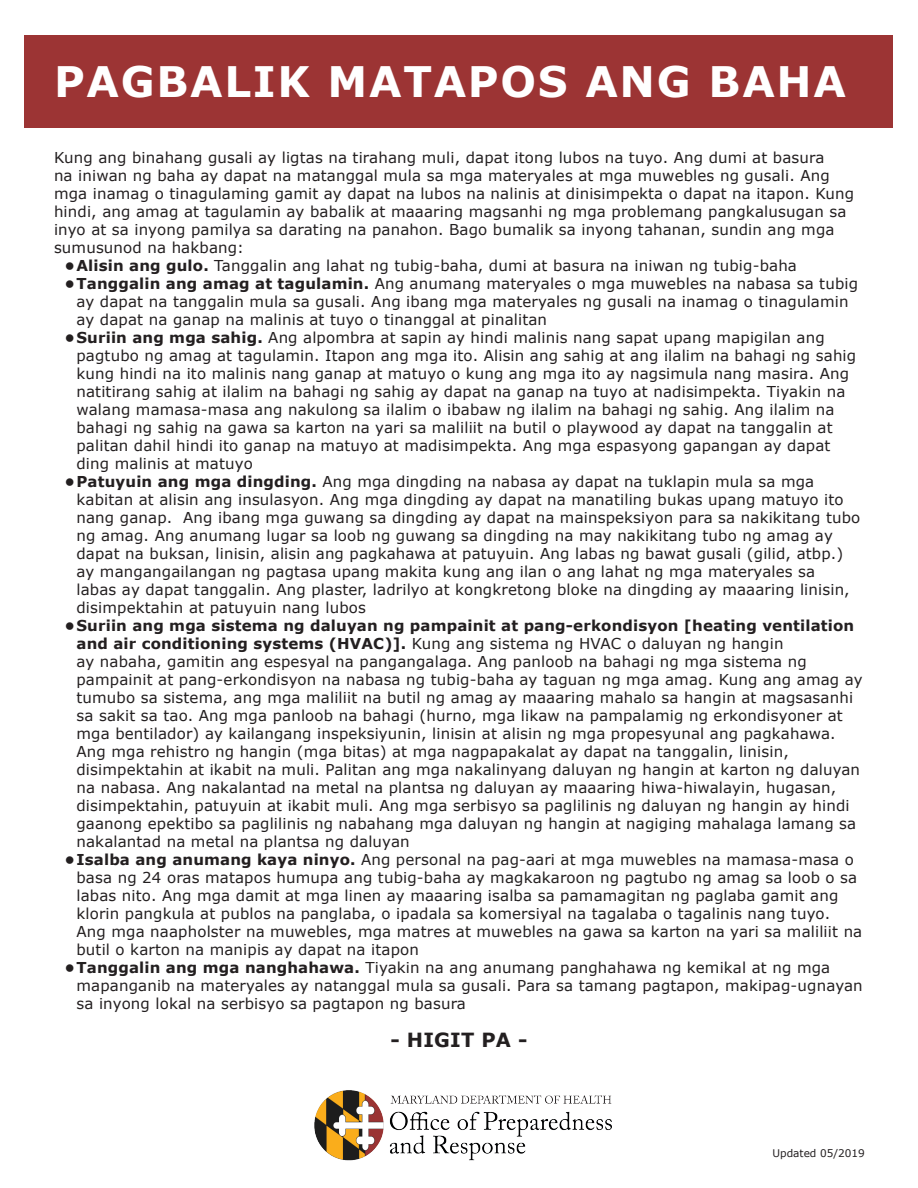
<style>
.page{position:relative;width:918px;height:1188px;background:#fff}
.page>*{position:absolute;margin:0;border:0;box-sizing:border-box;transform-origin:0 0}
.t1{font:700 42px "Verdana";letter-spacing:.04em;color:#fff}
.t2{font:700 19.5px "Verdana";letter-spacing:.01em;color:#231f20}
.t3{font:15px/18px "Verdana";letter-spacing:.01em;color:#231f20}
.t4{font:10.5px "Verdana";color:#231f20}
.s1{font-weight:700}
</style>
<div class="page">
<img style="left:314px;top:1090px;width:297px;height:71px">
<div style="left:25px;top:35px;width:868px;height:93px;background:#9c3434"></div>
<p class="t1" style="left:54px;top:52px;width:794px">PAGBALIK MATAPOS ANG BAHA</p>
<p class="t3" style="left:54px;top:148px;width:802px">Kung ang binahang gusali ay ligtas na tirahang muli, dapat itong lubos na tuyo. Ang dumi at basura<br>na iniwan ng baha ay dapat na matanggal mula sa mga materyales at mga muwebles ng gusali. Ang mga inamag o tinagulaming gamit ay dapat na lubos na nalinis at dinisimpekta o dapat na itapon. Kung hindi, ang amag at tagulamin ay babalik at maaaring magsanhi ng mga problemang pangkalusugan sa inyo at sa inyong pamilya sa darating na panahon. Bago bumalik sa inyong tahanan, sundin ang mga sumusunod na hakbang:</p>
<p class="t3" style="left:64px;top:256px;width:734px"><span class="s1">• Alisin ang gulo.</span> Tanggalin ang lahat ng tubig-baha, dumi at basura na iniwan ng tubig-baha</p>
<p class="t3" style="left:76px;top:274px;width:783px;text-indent:-12px"><span class="s1">• Tanggalin ang amag at tagulamin.</span> Ang anumang materyales o mga muwebles na nabasa sa tubig ay dapat na tanggalin mula sa gusali. Ang ibang mga materyales ng gusali na inamag o tinagulamin ay dapat na ganap na malinis at tuyo o tinanggal at pinalitan</p>
<p class="t3" style="left:76px;top:328px;width:781px;text-indent:-12px"><span class="s1">• Suriin ang mga sahig.</span> Ang alpombra at sapin ay hindi malinis nang sapat upang mapigilan ang pagtubo ng amag at tagulamin. Itapon ang mga ito. Alisin ang sahig at ang ilalim na bahagi ng sahig kung hindi na ito malinis nang ganap at matuyo o kung ang mga ito ay nagsimula nang masira. Ang natitirang sahig at ilalim na bahagi ng sahig ay dapat na ganap na tuyo at nadisimpekta. Tiyakin na walang mamasa-masa ang nakulong sa ilalim o ibabaw ng ilalim na bahagi ng sahig. Ang ilalim na bahagi ng sahig na gawa sa karton na yari sa maliliit na butil o playwood ay dapat na tanggalin at palitan dahil hindi ito ganap na matuyo at madisimpekta. Ang mga espasyong gapangan ay dapat ding malinis at matuyo</p>
<p class="t3" style="left:76px;top:472px;width:785px;text-indent:-12px"><span class="s1">• Patuyuin ang mga dingding.</span> Ang mga dingding na nabasa ay dapat na tuklapin mula sa mga kabitan at alisin ang insulasyon. Ang mga dingding ay dapat na manatiling bukas upang matuyo ito nang ganap. Ang ibang mga guwang sa dingding ay dapat na mainspeksiyon para sa nakikitang tubo ng amag. Ang anumang lugar sa loob ng guwang sa dingding na may nakikitang tubo ng amag ay dapat na buksan, linisin, alisin ang pagkahawa at patuyuin. Ang labas ng bawat gusali (gilid, atbp.) ay mangangailangan ng pagtasa upang makita kung ang ilan o ang lahat ng mga materyales sa<br>labas ay dapat tanggalin. Ang plaster, ladrilyo at kongkretong bloke na dingding ay maaaring linisin, disimpektahin at patuyuin nang lubos</p>
<p class="t3" style="left:76px;top:616px;width:788px;text-indent:-12px"><span class="s1">• Suriin ang mga sistema ng daluyan ng pampainit at pang-erkondisyon [heating ventilation and air conditioning systems (HVAC)].</span> Kung ang sistema ng HVAC o daluyan ng hangin<br>ay nabaha, gamitin ang espesyal na pangangalaga. Ang panloob na bahagi ng mga sistema ng pampainit at pang-erkondisyon na nabasa ng tubig-baha ay taguan ng mga amag. Kung ang amag ay tumubo sa sistema, ang mga maliliit na butil ng amag ay maaaring mahalo sa hangin at magsasanhi sa sakit sa tao. Ang mga panloob na bahagi (hurno, mga likaw na pampalamig ng erkondisyoner at mga bentilador) ay kailangang inspeksiyunin, linisin at alisin ng mga propesyunal ang pagkahawa.<br>Ang mga rehistro ng hangin (mga bitas) at mga nagpapakalat ay dapat na tanggalin, linisin, disimpektahin at ikabit na muli. Palitan ang mga nakalinyang daluyan ng hangin at karton ng daluyan na nabasa. Ang nakalantad na metal na plantsa ng daluyan ay maaaring hiwa-hiwalayin, hugasan, disimpektahin, patuyuin at ikabit muli. Ang mga serbisyo sa paglilinis ng daluyan ng hangin ay hindi gaanong epektibo sa paglilinis ng nabahang mga daluyan ng hangin at nagiging mahalaga lamang sa nakalantad na metal na plantsa ng daluyan</p>
<p class="t3" style="left:76px;top:850px;width:787px;text-indent:-12px"><span class="s1">• Isalba ang anumang kaya ninyo.</span> Ang personal na pag-aari at mga muwebles na mamasa-masa o basa ng 24 oras matapos humupa ang tubig-baha ay magkakaroon ng pagtubo ng amag sa loob o sa labas nito. Ang mga damit at mga linen ay maaaring isalba sa pamamagitan ng paglaba gamit ang klorin pangkula at publos na panglaba, o ipadala sa komersiyal na tagalaba o tagalinis nang tuyo.<br>Ang mga naapholster na muwebles, mga matres at muwebles na gawa sa karton na yari sa maliliit na butil o karton na manipis ay dapat na itapon</p>
<p class="t3" style="left:76px;top:958px;width:788px;text-indent:-12px"><span class="s1">• Tanggalin ang mga nanghahawa.</span> Tiyakin na ang anumang panghahawa ng kemikal at ng mga mapanganib na materyales ay natanggal mula sa gusali. Para sa tamang pagtapon, makipag-ugnayan sa inyong lokal na serbisyo sa pagtapon ng basura</p>
<p class="t2" style="left:390px;top:1026px;width:139px">- HIGIT PA -</p>
<p class="t4" style="left:772px;top:1146px;width:94px">Updated 05/2019</p>
</div>
